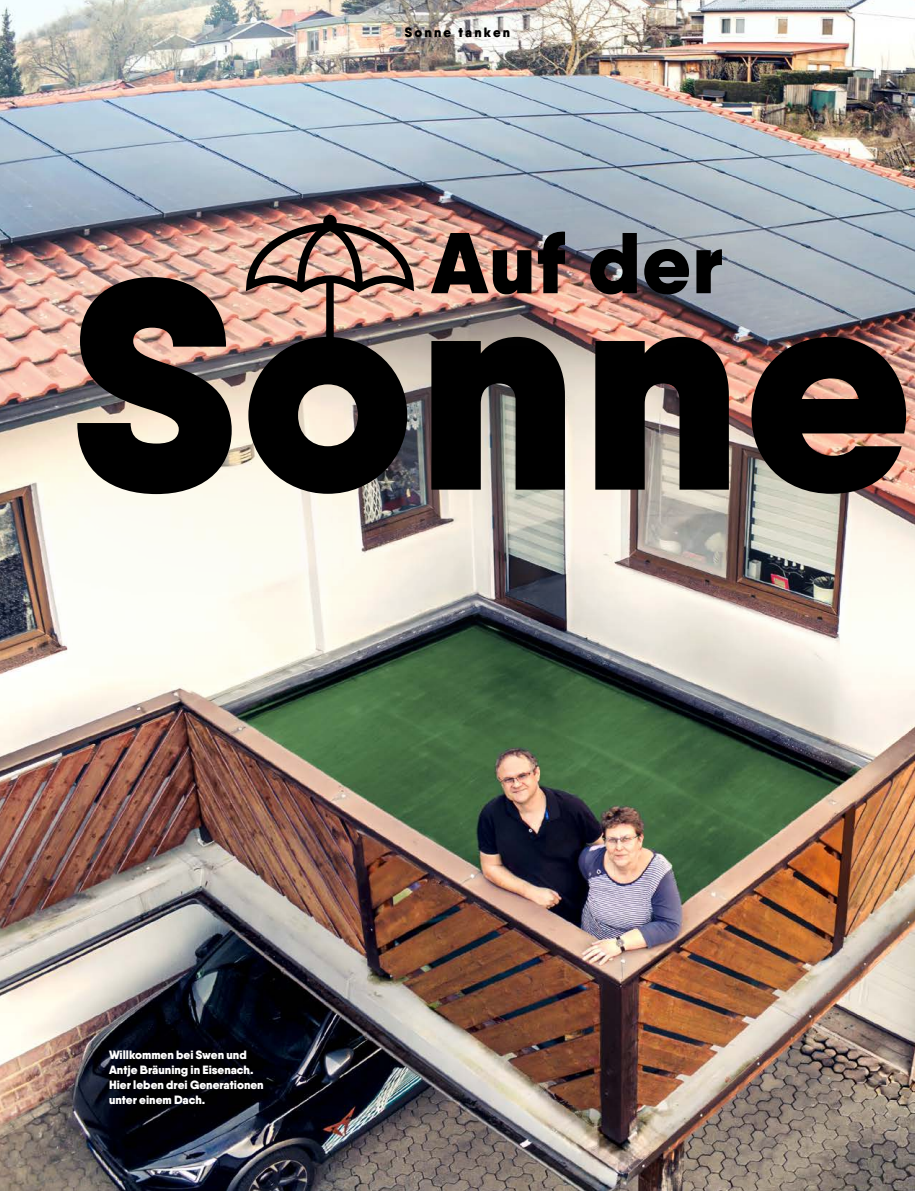
<style>
.page{position:relative;width:915px;height:1191px;background:#fff}
.page>*{position:absolute;margin:0;border:0;box-sizing:border-box;transform-origin:0 0}
.t1{font:900 297.15px "Qanelas";letter-spacing:.015em;color:#000}
.t2{font:900 86.1px "Qanelas";letter-spacing:.015em;color:#000}
.t3{font:900 13.5px "Qanelas";letter-spacing:.17em;color:#000}
.t4{font:900 12px/15px "Qanelas";color:#fff}
</style>
<div class="page">
<img style="left:0;top:0;width:914px;height:1191px">
<div style="left:0;top:52px;width:914px;height:673px;background:#fcd7b8;opacity:.2"></div>
<div style="left:0;top:149px;width:914px;height:472px;background:#fcd7b8;opacity:.15"></div>
<div style="left:363px;top:163px;width:427px;height:204px;background:#fcd7b8;opacity:.2"></div>
<div style="left:393px;top:193px;width:368px;height:142px;background:#fcd7b8;opacity:.15"></div>
<div style="left:326px;top:282px;width:7px;height:84px;background:#000"></div>
<img style="left:242px;top:219px;width:177px;height:78px">
<div style="left:323px;top:215px;width:13px;height:13px;background:#000;border-radius:50%"></div>
<p class="t3" style="left:404px;top:24px;width:107px">Sonne tanken</p>
<h2 class="t2" style="left:431px;top:207px;width:292px">Auf der</h2>
<h1 class="t1" style="left:73px;top:193px;width:841px">Sonne</h1>
<p class="t4" style="left:109px;top:1047px;width:156px">Willkommen bei Swen und<br>Antje Bräuning in Eisenach.<br>Hier leben drei Generationen unter einem Dach.</p>
</div>
